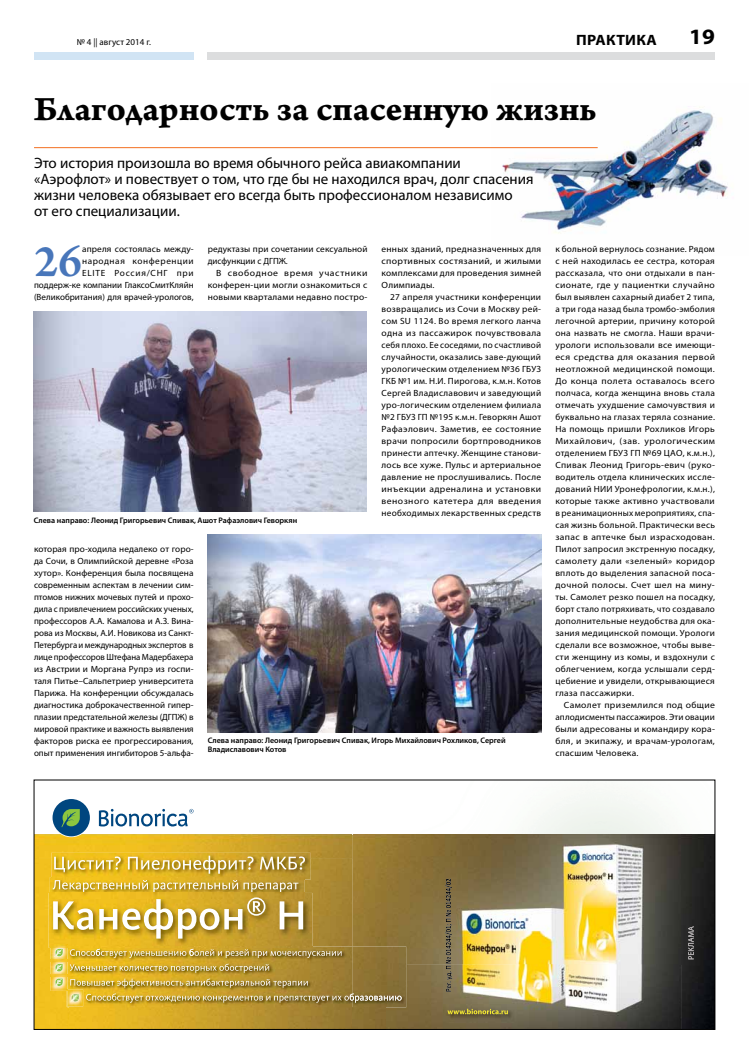
<style>
.page{position:relative;width:749px;height:1063px;background:#fff}
.page>*{position:absolute;margin:0;border:0;box-sizing:border-box;transform-origin:0 0}
.t1{font:600 48.3px "Arno Pro";color:#4876ba}
.t2{font:36px "Arno Pro Bold Caption";color:#000}
.t3{font:700 22px "Myriad Pro";color:#000;scale:1.05 1}
.t4{font:15px/16px "Myriad Pro";color:#000}
.t5{font:700 15px "Myriad Pro";letter-spacing:.02em;color:#000;scale:1.05 1}
.t6{font:9px/12px "Myriad Pro";letter-spacing:.025em;color:#000;text-align:justify}
.t7{font:9px/12px "Myriad Pro";letter-spacing:.025em;color:#000;text-align:justify;scale:1.04 1}
.t8{font:9px/12px "Myriad Pro";letter-spacing:.025em;color:#000;text-align:justify;scale:1.07 1}
.t9{font:9px/12px "Myriad Pro";letter-spacing:.025em;color:#000;text-align:justify;scale:1.05 1}
.t10{font:9px/12px "Myriad Pro";letter-spacing:.025em;color:#000;text-align:justify;scale:1.08 1}
.t11{font:9px/12px "Myriad Pro";letter-spacing:.005em;color:#000}
.t12{font:600 8px/9px "Myriad Pro";color:#000}
</style>
<div class="page">
<div style="left:208px;top:53px;width:506px;height:7px;background:#dcddde"></div>
<div style="left:34px;top:53px;width:159px;height:7px;background:#d1e4f4"></div>
<img style="left:491px;top:106px;width:237px;height:127px">
<img style="left:33px;top:312px;width:333px;height:200px">
<img style="left:208px;top:534px;width:333px;height:198px">
<img style="left:36px;top:834px;width:316px;height:24px">
<img style="left:681px;top:834px;width:32px;height:194px">
<div style="left:36px;top:858px;width:33px;height:170px;background:#f2c11e"></div>
<img style="left:304px;top:858px;width:48px;height:88px">
<img style="left:69px;top:1007px;width:316px;height:21px">
<img style="left:50px;top:948px;width:17px;height:1px">
<img style="left:67px;top:946px;width:318px;height:61px">
<img style="left:352px;top:834px;width:329px;height:130px">
<img style="left:385px;top:964px;width:296px;height:64px">
<svg style="left:688px;top:926px;width:5px;height:33px"></svg>
<img style="left:50px;top:877px;width:254px;height:16px">
<img style="left:51px;top:853px;width:259px;height:26px">
<img style="left:51px;top:877px;width:253px;height:2px">
<svg style="left:54px;top:856px;width:67px;height:16px"></svg>
<svg style="left:128px;top:856px;width:125px;height:18px;background:#d3b34f"></svg>
<svg style="left:260px;top:856px;width:45px;height:14px"></svg>
<img style="left:49px;top:893px;width:263px;height:55px">
<img style="left:67px;top:946px;width:245px;height:2px">
<svg style="left:53px;top:880px;width:250px;height:59px;background:#d4b450"></svg>
<svg style="left:52px;top:798px;width:39px;height:39px"></svg>
<div style="left:52px;top:799px;width:38px;height:37px;background:#00467f;border-radius:50%"></div>
<svg style="left:61px;top:809px;width:19px;height:18px"></svg>
<svg style="left:99px;top:809px;width:94px;height:17px"></svg>
<svg style="left:445px;top:879px;width:7px;height:113px"></svg>
<img style="left:443px;top:1005px;width:73px;height:17px">
<svg style="left:447px;top:1009px;width:60px;height:5px"></svg>
<img style="left:50px;top:949px;width:351px;height:57px">
<div style="left:34px;top:780px;width:681px;height:250px;border:1px solid #000"></div>
<hr style="left:34px;top:147px;width:563px;height:1px;background:#f36f21">
<p class="t6" style="left:77px;top:36px;width:76px">№ 4 || август 2014 г.</p>
<h3 class="t5" style="left:576px;top:30px;width:78px">ПРАКТИКА</h3>
<h3 class="t3" style="left:689px;top:23px;width:26px">19</h3>
<h2 class="t2" style="left:34px;top:87px;width:564px">Благодарность за спасенную жизнь</h2>
<h3 class="t4" style="left:34px;top:155px;width:501px">Это история произошла во время обычного рейса авиакомпании «Аэрофлот» и повествует о том, что где бы не находился врач, долг спасения жизни человека обязывает его всегда быть профессионалом независимо<br>от его специализации.</h3>
<h1 class="t1" style="left:34px;top:234px;width:49px">26</h1>
<p class="t6" style="left:34px;top:243px;width:161px;text-align:right">апреля состоялась между-<br>народная конференции<br>ELITE Россия/СНГ при поддерж-ке компании ГлаксоСмитКляйн (Великобритания) для врачей-урологов,</p>
<p class="t11" style="left:208px;top:243px;width:161px">редуктазы при сочетании сексуальной дисфункции с ДГПЖ.</p>
<p class="t10" style="left:208px;top:267px;width:149px;text-indent:9px">В свободное время участники конферен-ции могли ознакомиться с новыми кварталами недавно постро-</p>
<p class="t12" style="left:34px;top:516px;width:265px">Слева направо: Леонид Григорьевич Спивак, Ашот Рафаэлович Геворкян</p>
<p class="t9" style="left:381px;top:243px;width:153px">енных зданий, предназначенных для спортивных состязаний, и жилыми комплексами для проведения зимней Олимпиады.</p>
<p class="t7" style="left:381px;top:291px;width:155px;text-indent:9px">27 апреля участники конференции возвращались из Сочи в Москву рей&shy;сом SU 1124. Во время легкого ланча одна из пассажирок почувствовала себя плохо. Ее соседями, по счастливой случайности, оказались заве-дующий урологическим отделением №36 ГБУЗ ГКБ №1 им. Н.И. Пирогова, к.м.н. Котов Сергей Владиславович и заведующий уро-логическим отделением филиала №2 ГБУЗ ГП №195 к.м.н. Геворкян Ашот Рафаэлович. Заметив, ее состояние врачи попросили бортпроводников принести аптечку. Женщине станови&shy;лось все хуже. Пульс и артериальное давление не прослушивались. После инъекции адреналина и установки венозного катетера для введения необходимых лекарственных средств</p>
<p class="t6" style="left:34px;top:543px;width:161px">которая про-ходила недалеко от горо&shy;да Сочи, в Олимпийской деревне «Роза хутор». Конференция была посвящена современным аспектам в лечении сим&shy;птомов нижних мочевых путей и прохо&shy;дила с привлечением российских ученых, профессоров А.А. Камалова и А.З. Вина&shy;рова из Москвы, А.И. Новикова из Санкт-Петербурга и международных экспертов в лице профессоров Штефана Мадербахера из Австрии и Моргана Рупрэ из госпи&shy;таля Питье–Сальпетриер университета Парижа. На конференции обсуждалась диагностика доброкачественной гипер&shy;плазии предстательной железы (ДГПЖ) в мировой практике и важность выявления факторов риска ее прогрессирования, опыт применения ингибиторов 5-альфа-</p>
<p class="t12" style="left:208px;top:735px;width:299px">Слева направо: Леонид Григорьевич Спивак, Игорь Михайлович Рохликов, Сергей<br>Владиславович Котов</p>
<p class="t6" style="left:555px;top:243px;width:161px">к больной вернулось сознание. Рядом с ней находилась ее сестра, которая рассказала, что они отдыхали в пан&shy;сионате, где у пациентки случайно был выявлен сахарный диабет 2 типа, а три года назад была тромбо-эмболия легочной артерии, причину которой она назвать не смогла. Наши врачи&shy;урологи использовали все имеющи&shy;еся средства для оказания первой неотложной медицинской помощи.<br>До конца полета оставалось всего полчаса, когда женщина вновь стала отмечать ухудшение самочувствия и буквально на глазах теряла сознание.<br>На помощь пришли Рохликов Игорь Михайлович, (зав. урологическим отделением ГБУЗ ГП №69 ЦАО, к.м.н.), Спивак Леонид Григорь-евич (руко&shy;водитель отдела клинических иссле&shy;дований НИИ Уронефрологии, к.м.н.), которые также активно участвовали в реанимационных мероприятиях, спа&shy;сая жизнь больной. Практически весь запас в аптечке был израсходован.<br>Пилот запросил экстренную посадку, самолету дали «зеленый» коридор вплоть до выделения запасной поса&shy;дочной полосы. Счет шел на мину&shy;ты. Самолет резко пошел на посадку, борт стало потряхивать, что создавало дополнительные неудобства для ока&shy;зания медицинской помощи. Урологи сделали все возможное, чтобы выве&shy;сти женщину из комы, и вздохнули с облегчением, когда услышали серд&shy;цебиение и увидели, открывающиеся глаза пассажирки.</p>
<p class="t8" style="left:555px;top:699px;width:151px;text-indent:9px">Самолет приземлился под общие аплодисменты пассажиров. Эти овации были адресованы и командиру кора&shy;бля, и экипажу, и врачам-урологам, спасшим Человека.</p>
</div>
